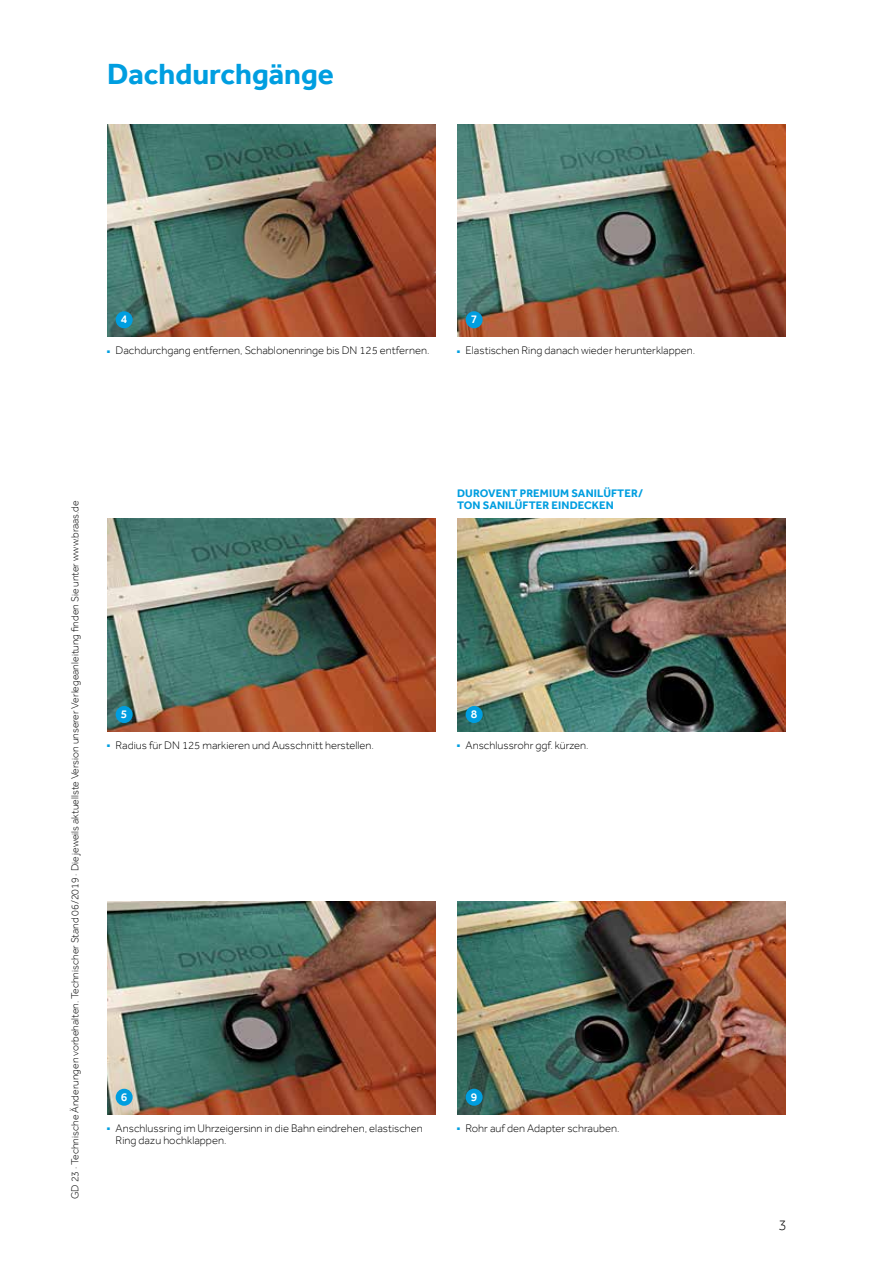
<style>
.page{position:relative;width:893px;height:1263px;background:#fff}
.page>*{position:absolute;margin:0;border:0;box-sizing:border-box;transform-origin:0 0}
.t1{font:700 30px "Effra";color:#009ee0}
.t2{font:300 15px "Effra";color:#000}
.t3{font:500 12px "Effra";color:#fff}
.t4{font:300 11.25px/12px "Effra";color:#000}
.t5{font:700 11.25px/12px "Effra";letter-spacing:.01em;color:#009ee0}
.t6{font:300 10.5px "Effra";color:#000}
.s1{color:#009ee0}
</style>
<div class="page">
<img style="left:107px;top:519px;width:329px;height:212px">
<img style="left:107px;top:902px;width:329px;height:212px">
<img style="left:457px;top:124px;width:329px;height:213px">
<img style="left:457px;top:519px;width:329px;height:212px">
<img style="left:457px;top:902px;width:329px;height:212px">
<div style="left:116px;top:706px;width:17px;height:17px;background:#009ee0;border-radius:50%"></div>
<div style="left:116px;top:1089px;width:17px;height:17px;background:#009ee0;border-radius:50%"></div>
<div style="left:466px;top:311px;width:17px;height:17px;background:#009ee0;border-radius:50%"></div>
<div style="left:466px;top:706px;width:17px;height:17px;background:#009ee0;border-radius:50%"></div>
<div style="left:466px;top:1089px;width:17px;height:17px;background:#009ee0;border-radius:50%"></div>
<img style="left:107px;top:124px;width:329px;height:213px">
<div style="left:116px;top:311px;width:17px;height:17px;background:#009ee0;border-radius:50%"></div>
<h1 class="t1" style="left:107px;top:56px;width:228px">Dachdurchgänge</h1>
<p class="t3" style="left:121px;top:312px;width:8px">4</p>
<p class="t4" style="left:107px;top:344px;width:324px"><span class="s1">■</span> Dachdurchgang entfernen, Schablonenringe bis DN 125 entfernen.</p>
<p class="t3" style="left:471px;top:312px;width:8px">7</p>
<p class="t4" style="left:457px;top:344px;width:240px"><span class="s1">■</span> Elastischen Ring danach wieder herunterklappen.</p>
<p class="t6" style="left:69px;top:1199px;width:700px;rotate:-90deg">GD 23 · Technische Änderungen vorbehalten. Technischer Stand 06/2019 · Die jeweils aktuellste Version unserer Verlegeanleitung finden Sie unter www.braas.de</p>
<p class="t3" style="left:121px;top:707px;width:8px">5</p>
<p class="t4" style="left:107px;top:739px;width:268px"><span class="s1">■</span> Radius für DN 125 markieren und Ausschnitt herstellen.</p>
<p class="t3" style="left:121px;top:1090px;width:8px">6</p>
<p class="t4" style="left:116px;top:1122px;width:309px;text-indent:-9px"><span class="s1">■</span> Anschlussring im Uhrzeigersinn in die Bahn eindrehen, elastischen<br>Ring dazu hochklappen.</p>
<p class="t5" style="left:457px;top:487px;width:187px">DUROVENT PREMIUM SANILÜFTER/<br>TON SANILÜFTER EINDECKEN</p>
<p class="t3" style="left:471px;top:707px;width:8px">8</p>
<p class="t4" style="left:457px;top:739px;width:133px"><span class="s1">■</span> Anschlussrohr ggf. kürzen.</p>
<p class="t3" style="left:471px;top:1090px;width:8px">9</p>
<p class="t4" style="left:457px;top:1122px;width:164px"><span class="s1">■</span> Rohr auf den Adapter schrauben.</p>
<h2 class="t2" style="left:778px;top:1216px;width:10px">3</h2>
</div>
